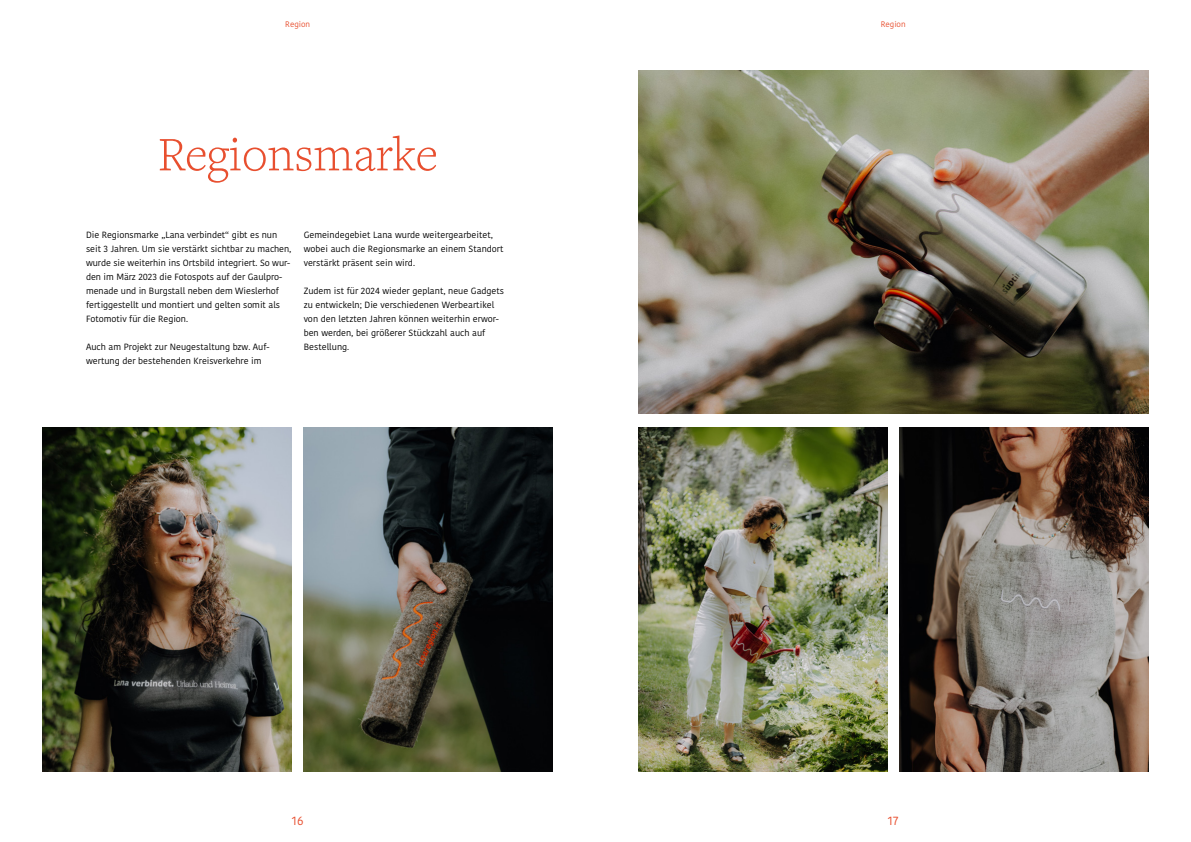
<style>
.page{position:relative;width:1191px;height:842px;background:#fff}
.page>*{position:absolute;margin:0;border:0;box-sizing:border-box;transform-origin:0 0}
.t1{font:300 50px "Freight Text Pro";color:#e84f2f}
.t2{font:12px "Kohinoor Bangla";color:#e84f2f}
.t3{font:9px/14px "Kohinoor Devanagari";color:#000}
.t4{font:8px "Kohinoor Devanagari";color:#e84f2f}
</style>
<div class="page">
<img style="left:638px;top:70px;width:510px;height:344px">
<img style="left:638px;top:427px;width:249px;height:344px">
<img style="left:43px;top:427px;width:249px;height:344px">
<img style="left:899px;top:427px;width:249px;height:344px">
<img style="left:304px;top:427px;width:249px;height:344px">
<p class="t4" style="left:285px;top:20px;width:26px">Region</p>
<p class="t4" style="left:880px;top:20px;width:26px">Region</p>
<h1 class="t1" style="left:157px;top:122px;width:282px">Regionsmarke</h1>
<p class="t3" style="left:86px;top:228px;width:207px">Die Regionsmarke „Lana verbindet“ gibt es nun seit 3 Jahren. Um sie verstärkt sichtbar zu machen, wurde sie weiterhin ins Ortsbild integriert. So wur&shy;den im März 2023 die Fotospots auf der Gaulpro&shy;menade und in Burgstall neben dem Wieslerhof fertiggestellt und montiert und gelten somit als Fotomotiv für die Region.</p>
<p class="t3" style="left:86px;top:340px;width:185px">Auch am Projekt zur Neugestaltung bzw. Auf&shy;wertung der bestehenden Kreisverkehre im</p>
<p class="t3" style="left:304px;top:228px;width:201px">Gemeindegebiet Lana wurde weitergearbeitet, wobei auch die Regionsmarke an einem Standort verstärkt präsent sein wird.</p>
<p class="t3" style="left:304px;top:284px;width:202px">Zudem ist für 2024 wieder geplant, neue Gadgets zu entwickeln; Die verschiedenen Werbeartikel von den letzten Jahren können weiterhin erwor&shy;ben werden, bei größerer Stückzahl auch auf Bestellung.</p>
<h2 class="t2" style="left:292px;top:812px;width:13px">16</h2>
<h2 class="t2" style="left:888px;top:812px;width:12px">17</h2>
</div>
